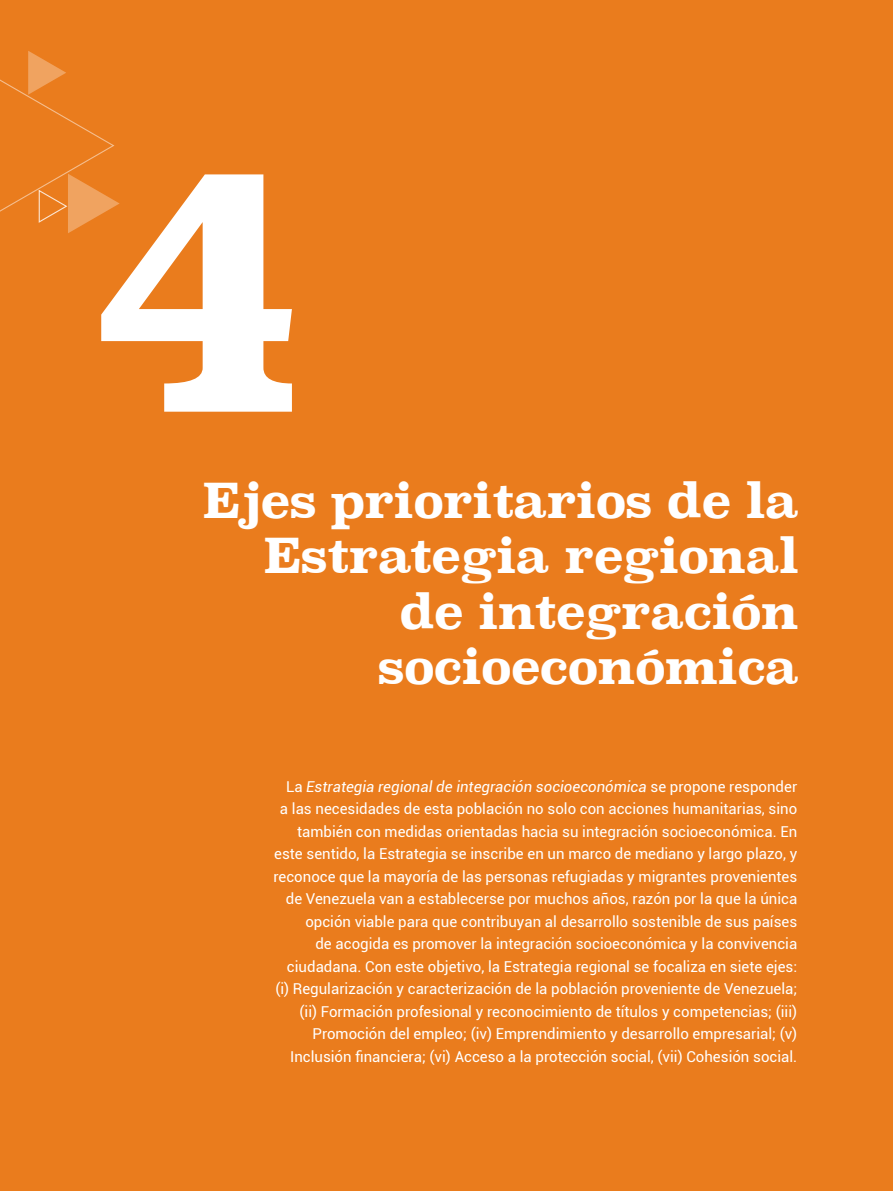
<style>
.page{position:relative;width:893px;height:1191px;background:#ea7c1d}
.page>*{position:absolute;margin:0;border:0;box-sizing:border-box;transform-origin:0 0}
.t1{font:700 347.85px "Superclarendon";color:#fff;scale:.9 1}
.t2{font:700 48px/55.5px "Superclarendon";letter-spacing:-.025em;color:#fff;text-align:right}
.t3{font:15px/22.5px "Roboto";color:#fff;text-align:right}
.s1{font-style:italic}
</style>
<div class="page">
<svg style="left:0;top:51px;width:120px;height:182px"></svg>
<h1 class="t1" style="left:87px;top:26px;width:246px">4</h1>
<h2 class="t2" style="left:202px;top:475px;width:598px">Ejes prioritarios de la<br>Estrategia regional de integración socioeconómica</h2>
<p class="t3" style="left:273px;top:774px;width:525px">La <span class="s1">Estrategia regional de integración socioeconómica</span> se propone responder<br>a las necesidades de esta población no solo con acciones humanitarias, sino también con medidas orientadas hacia su integración socioeconómica. En este sentido, la Estrategia se inscribe en un marco de mediano y largo plazo, y reconoce que la mayoría de las personas refugiadas y migrantes provenientes de Venezuela van a establecerse por muchos años, razón por la que la única opción viable para que contribuyan al desarrollo sostenible de sus países<br>de acogida es promover la integración socioeconómica y la convivencia ciudadana. Con este objetivo, la Estrategia regional se focaliza en siete ejes: (i) Regularización y caracterización de la población proveniente de Venezuela; (ii) Formación profesional y reconocimiento de títulos y competencias; (iii)<br>Promoción del empleo; (iv) Emprendimiento y desarrollo empresarial; (v)<br>Inclusión financiera; (vi) Acceso a la protección social, (vii) Cohesión social.</p>
</div>
